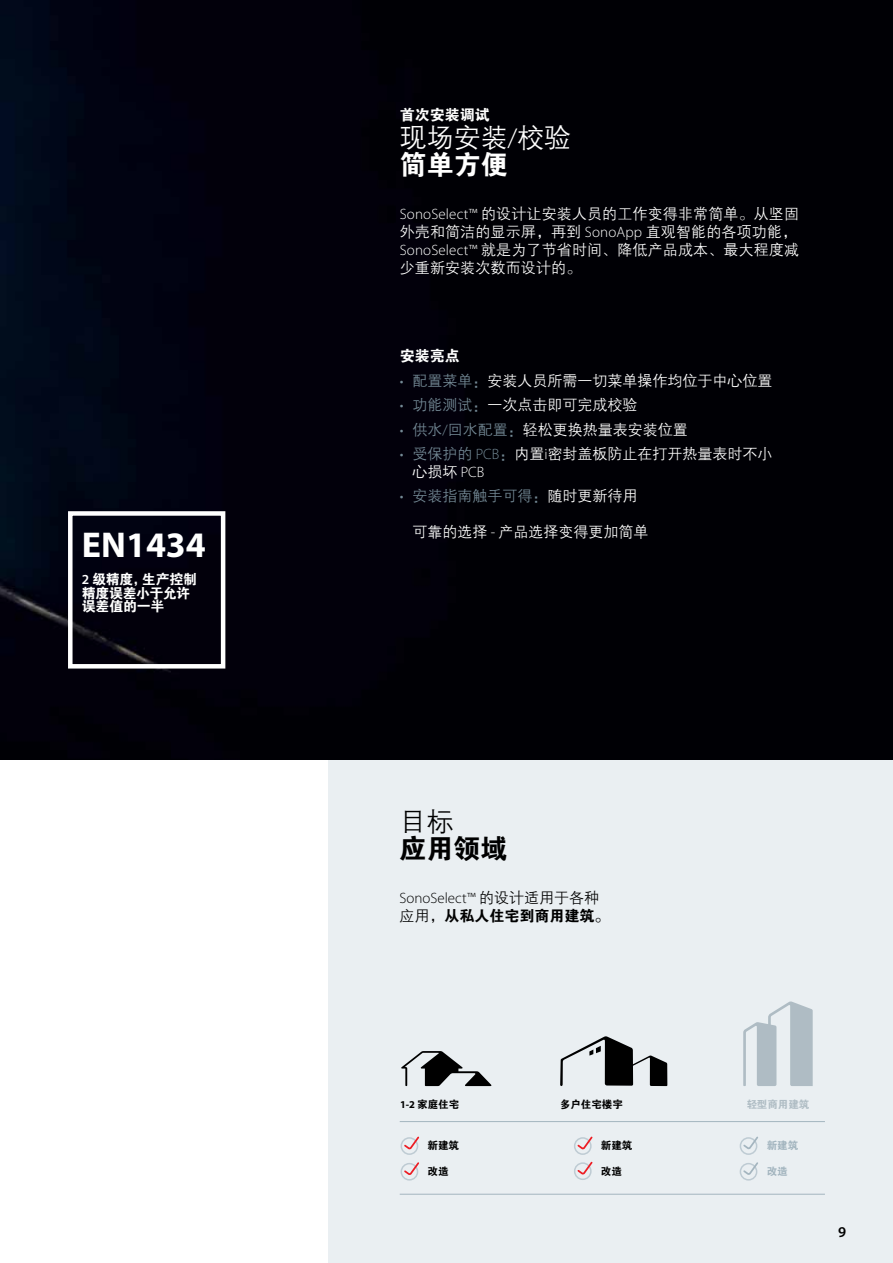
<style>
.page{position:relative;width:893px;height:1263px;background:#fff}
.page>*{position:absolute;margin:0;border:0;box-sizing:border-box;transform-origin:0 0}
.t1{font:700 36px "Myriad Pro";color:#fff}
.t2{font:27px "FZZDXJW GB1 0";color:#fff}
.t3{font:27px "FZDHTJW GB1 0";color:#000}
.t4{font:27px "FZDHTJW GB1 0";color:#fff}
.t5{font:27px "FZZDXJW GB1 0";color:#000}
.t6{font:15px/18px "FZZDXJW GB1 0";color:#fff}
.t7{font:300 15px "Myriad Pro";color:#000}
.t8{font:15px "FZZDXJW GB1 0";color:#748a96}
.t9{font:15px "FZDHTJW GB1 0";color:#000}
.t10{font:15px "FZDHTJW GB1 0";color:#fff}
.t11{font:600 15px "Myriad Pro";color:#000}
.t12{font:13.8px/13.8px "FZDHTJW GB1 0";letter-spacing:-.015em;color:#fff}
.t13{font:10.5px "FZDHTJW GB1 0";color:#000}
.t14{font:10.5px "FZDHTJW GB1 0";color:#748a96}
.t15{font:10.5px "FZDHTJW GB1 0";color:#a3b5bf}
.s1{font-family:"Myriad Pro";font-weight:600}
.s2{font-family:"Myriad Pro";font-weight:300}
.s3{font-family:"Myriad Pro";font-weight:300;color:#748a96}
.s4{color:#748a96}
.s5{color:#fff}
.s6{font-family:"FZZDXJW GB1 0";font-weight:400}
.s7{font-family:"FZZDXJW GB1 0"}
.s8{font-family:"Myriad Pro";font-weight:700}
</style>
<div class="page">
<div style="left:329px;top:759px;width:564px;height:504px;background:#eaeff2"></div>
<svg style="left:560px;top:1036px;width:107px;height:50px"></svg>
<svg style="left:743px;top:1001px;width:70px;height:85px"></svg>
<svg style="left:401px;top:1051px;width:90px;height:35px"></svg>
<div style="left:401px;top:1137px;width:17px;height:18px;border:2px solid #becbd3;border-radius:50%"></div>
<div style="left:401px;top:1163px;width:17px;height:17px;border:2px solid #becbd3;border-radius:50%"></div>
<svg style="left:404px;top:1136px;width:16px;height:14px"></svg>
<div style="left:574px;top:1137px;width:18px;height:18px;border:2px solid #becbd3;border-radius:50%"></div>
<svg style="left:577px;top:1136px;width:16px;height:14px"></svg>
<div style="left:574px;top:1162px;width:18px;height:18px;border:2px solid #becbd3;border-radius:50%"></div>
<svg style="left:577px;top:1161px;width:16px;height:14px"></svg>
<svg style="left:404px;top:1162px;width:15px;height:13px"></svg>
<hr style="left:400px;top:1121px;width:425px;height:1px;background:#a3b5bf">
<hr style="left:400px;top:1194px;width:425px;height:1px;background:#a3b5bf">
<div style="left:740px;top:1163px;width:17px;height:17px;border:2px solid #becbd3;border-radius:50%"></div>
<svg style="left:743px;top:1162px;width:15px;height:13px"></svg>
<div style="left:740px;top:1137px;width:17px;height:18px;border:2px solid #becbd3;border-radius:50%"></div>
<svg style="left:743px;top:1136px;width:15px;height:14px"></svg>
<img style="left:0;top:0;width:893px;height:759px">
<div style="left:68px;top:511px;width:157px;height:157px;border:4px solid #fff"></div>
<h1 class="t1" style="left:82px;top:521px;width:125px">EN1434</h1>
<p class="t12" style="left:82px;top:572px;width:117px"><span class="s1">2</span> 级精度，生产控制精度误差小于允许误差值的一半</p>
<p class="t10" style="left:400px;top:107px;width:91px">首次安装调试</p>
<h2 class="t2" style="left:400px;top:123px;width:173px">现场安装<span class="s2">/</span>校验</h2>
<h2 class="t4" style="left:400px;top:150px;width:109px">简单方便</h2>
<p class="t6" style="left:400px;top:205px;width:401px"><span class="s2">SonoSelect™</span> 的设计让安装人员的工作变得非常简单。从坚固外壳和简洁的显示屏，再到 <span class="s2">SonoApp</span> 直观智能的各项功能，<br><span class="s2">SonoSelect™</span> 就是为了节省时间、降低产品成本、最大程度减少重新安装次数而设计的。</p>
<p class="t10" style="left:400px;top:348px;width:61px">安装亮点</p>
<p class="t6" style="left:400px;top:372px;width:374px"><span class="s3">•</span> <span class="s4">配置菜单：</span>安装人员所需一切菜单操作均位于中心位置</p>
<p class="t6" style="left:400px;top:396px;width:239px"><span class="s3">•</span> <span class="s4">功能测试：</span>一次点击即可完成校验</p>
<p class="t6" style="left:400px;top:421px;width:290px"><span class="s3">•</span> <span class="s4">供水</span><span class="s3">/</span><span class="s4">回水配置：</span>轻松更换热量表安装位置</p>
<p class="t6" style="left:412px;top:445px;width:362px;text-indent:-13px"><span class="s3">•</span> <span class="s4">受保护的</span> <span class="s3">PCB</span><span class="s4">：</span>内置<span class="s2">i</span>密封盖板防止在打开热量表时不小心损坏 <span class="s2">PCB</span></p>
<p class="t8" style="left:400px;top:488px;width:239px"><span class="s2">•</span> 安装指南触手可得：<span class="s5">随时更新待用</span></p>
<p class="t6" style="left:412px;top:524px;width:238px">可靠的选择 <span class="s2">-</span> 产品选择变得更加简单</p>
<h2 class="t5" style="left:399px;top:807px;width:55px">目标</h2>
<h2 class="t3" style="left:399px;top:834px;width:109px">应用领域</h2>
<p class="t7" style="left:399px;top:890px;width:201px">SonoSelect™ <span class="s6">的设计适用于各种</span></p>
<p class="t9" style="left:399px;top:907px;width:211px"><span class="s7">应用，</span>从私人住宅到商用建筑。</p>
<p class="t13" style="left:400px;top:1098px;width:61px"><span class="s8">1-2</span> 家庭住宅</p>
<p class="t13" style="left:560px;top:1098px;width:64px">多户住宅楼宇</p>
<p class="t14" style="left:746px;top:1098px;width:64px">轻型商用建筑</p>
<p class="t13" style="left:428px;top:1139px;width:33px">新建筑</p>
<p class="t13" style="left:601px;top:1139px;width:33px">新建筑</p>
<p class="t15" style="left:767px;top:1139px;width:33px">新建筑</p>
<p class="t13" style="left:428px;top:1165px;width:22px">改造</p>
<p class="t13" style="left:601px;top:1165px;width:22px">改造</p>
<p class="t15" style="left:767px;top:1165px;width:23px">改造</p>
<p class="t11" style="left:838px;top:1223px;width:10px">9</p>
</div>
